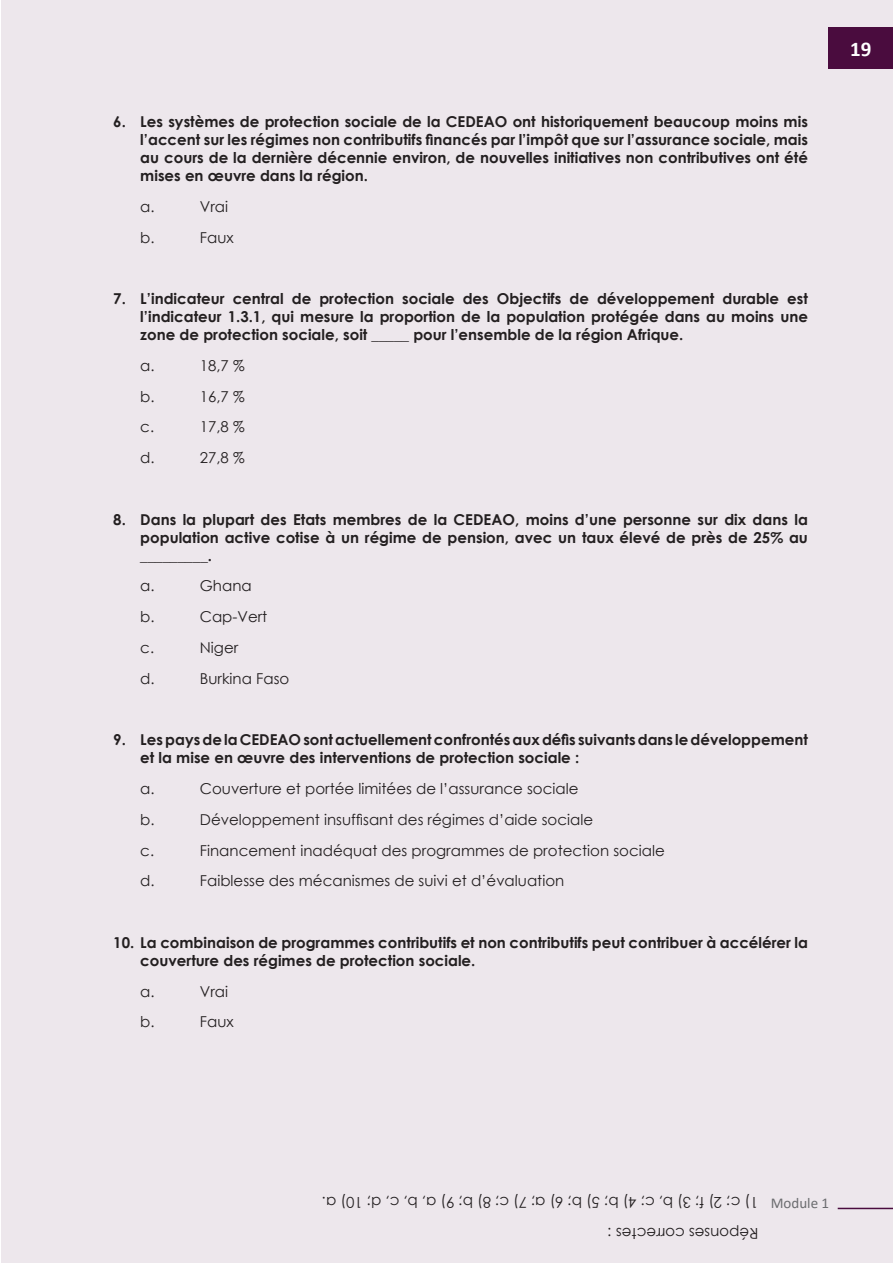
<style>
.page{position:relative;width:893px;height:1263px;background:#fff}
.page>*{position:absolute;margin:0;border:0;box-sizing:border-box;transform-origin:0 0}
.t1{font:700 21px "Calibri";color:#fff}
.quiz_numbers{font:700 15px/18px "Century Gothic";color:#231f20;text-align:justify}
.quiz_letters{font:15px "Century Gothic";color:#231f20}
.body_text{font:15px "Century Gothic";color:#231f20}
.t2{font:15px "Calibri";color:#6c6d70}
</style>
<div class="page">
<div style="left:1px;top:0;width:892px;height:1263px;background:#ede7ec"></div>
<div style="left:828px;top:28px;width:65px;height:41px;background:#4a0c3e"></div>
<hr style="left:838px;top:1208px;width:55px;height:1px;background:#4a0c3e">
<p class="quiz_numbers" style="left:140px;top:112px;width:669px;text-indent:-27px">6. Les systèmes de protection sociale de la CEDEAO ont historiquement beaucoup moins mis l’accent sur les régimes non contributifs financés par l’impôt que sur l’assurance sociale, mais au cours de la dernière décennie environ, de nouvelles initiatives non contributives ont été mises en œuvre dans la région.</p>
<p class="quiz_letters" style="left:140px;top:196px;width:16px">a.</p>
<p class="quiz_letters" style="left:200px;top:196px;width:30px">Vrai</p>
<p class="quiz_letters" style="left:140px;top:227px;width:16px">b.</p>
<p class="quiz_letters" style="left:200px;top:227px;width:35px">Faux</p>
<p class="quiz_numbers" style="left:140px;top:289px;width:669px;text-indent:-27px">7. L’indicateur central de protection sociale des Objectifs de développement durable est l’indicateur 1.3.1, qui mesure la proportion de la population protégée dans au moins une zone de protection sociale, soit _____ pour l’ensemble de la région Afrique.</p>
<p class="quiz_letters" style="left:140px;top:355px;width:16px">a.</p>
<p class="quiz_letters" style="left:200px;top:355px;width:46px">18,7 %</p>
<p class="quiz_letters" style="left:140px;top:386px;width:16px">b.</p>
<p class="quiz_letters" style="left:200px;top:386px;width:46px">16,7 %</p>
<p class="quiz_letters" style="left:140px;top:416px;width:15px">c.</p>
<p class="quiz_letters" style="left:200px;top:416px;width:46px">17,8 %</p>
<p class="quiz_letters" style="left:140px;top:447px;width:16px">d.</p>
<p class="quiz_letters" style="left:200px;top:447px;width:46px">27,8 %</p>
<p class="quiz_numbers" style="left:140px;top:509px;width:669px;text-indent:-27px">8. Dans la plupart des Etats membres de la CEDEAO, moins d’une personne sur dix dans la population active cotise à un régime de pension, avec un taux élevé de près de 25% au _________.</p>
<p class="quiz_letters" style="left:140px;top:575px;width:16px">a.</p>
<p class="quiz_letters" style="left:200px;top:575px;width:53px">Ghana</p>
<p class="quiz_letters" style="left:140px;top:606px;width:16px">b.</p>
<p class="quiz_letters" style="left:200px;top:606px;width:69px">Cap-Vert</p>
<p class="quiz_letters" style="left:140px;top:637px;width:15px">c.</p>
<p class="quiz_letters" style="left:200px;top:637px;width:40px">Niger</p>
<p class="quiz_letters" style="left:140px;top:668px;width:16px">d.</p>
<p class="quiz_letters" style="left:200px;top:668px;width:91px">Burkina Faso</p>
<p class="quiz_numbers" style="left:140px;top:730px;width:669px;text-indent:-27px">9. Les pays de la CEDEAO sont actuellement confrontés aux défis suivants dans le développement et la mise en œuvre des interventions de protection sociale :</p>
<p class="quiz_letters" style="left:140px;top:778px;width:16px">a.</p>
<p class="quiz_letters" style="left:200px;top:778px;width:380px">Couverture et portée limitées de l’assurance sociale</p>
<p class="quiz_letters" style="left:140px;top:809px;width:16px">b.</p>
<p class="quiz_letters" style="left:200px;top:809px;width:395px">Développement insuffisant des régimes d’aide sociale</p>
<p class="quiz_letters" style="left:140px;top:840px;width:15px">c.</p>
<p class="quiz_letters" style="left:200px;top:840px;width:466px">Financement inadéquat des programmes de protection sociale</p>
<p class="quiz_letters" style="left:140px;top:870px;width:16px">d.</p>
<p class="quiz_letters" style="left:200px;top:870px;width:366px">Faiblesse des mécanismes de suivi et d’évaluation</p>
<p class="quiz_numbers" style="left:140px;top:933px;width:669px;text-indent:-27px">10. La combinaison de programmes contributifs et non contributifs peut contribuer à accélérer la couverture des régimes de protection sociale.</p>
<p class="quiz_letters" style="left:140px;top:981px;width:16px">a.</p>
<p class="quiz_letters" style="left:200px;top:981px;width:30px">Vrai</p>
<p class="quiz_letters" style="left:140px;top:1011px;width:16px">b.</p>
<p class="quiz_letters" style="left:200px;top:1011px;width:35px">Faux</p>
<h1 class="t1" style="left:850px;top:34px;width:23px">19</h1>
<p class="body_text" style="left:758px;top:1213px;width:438px;rotate:-180deg">1) c; 2) f; 3) b, c; 4) b; 5) b; 6) a; 7) c; 8) b; 9) a, b, c, d; 10) a.</p>
<p class="body_text" style="left:758px;top:1243px;width:152px;rotate:-180deg">Réponses correctes :</p>
<p class="t2" style="left:771px;top:1193px;width:60px">Module 1</p>
</div>
